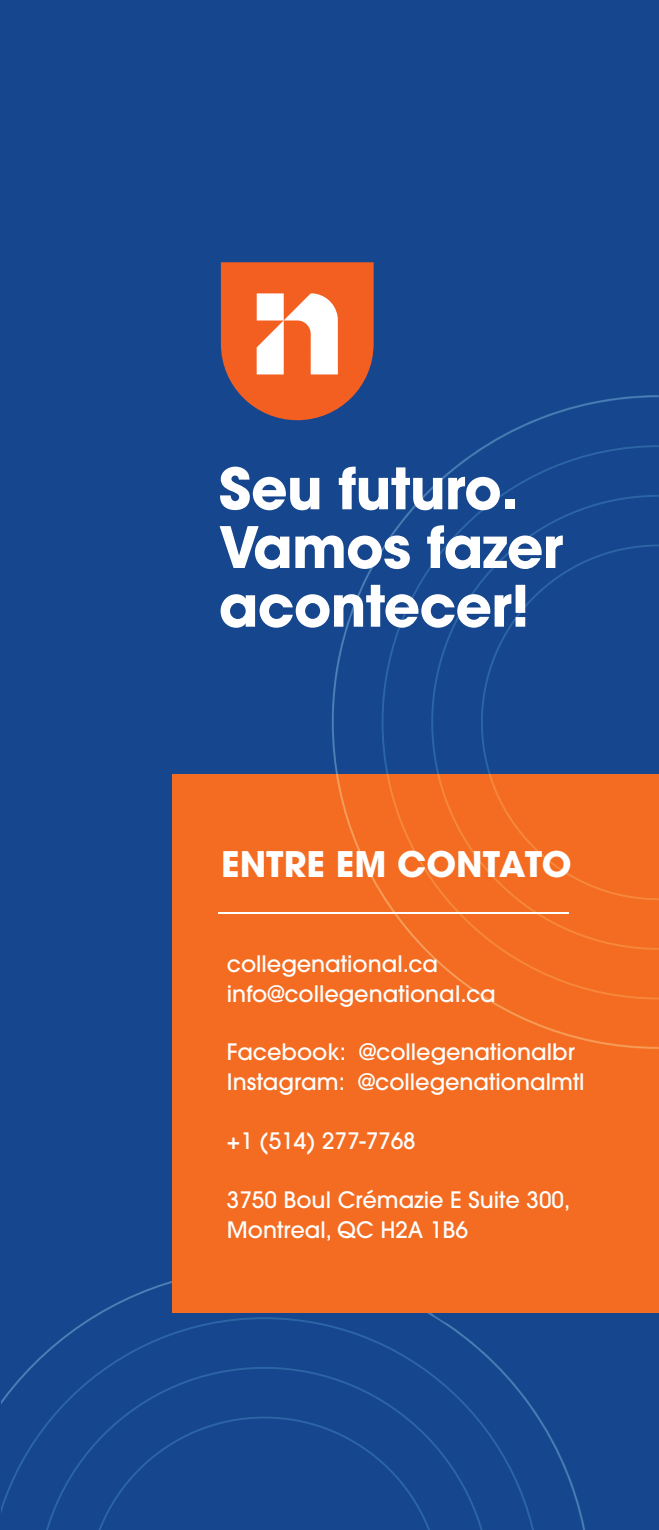
<style>
.page{position:relative;width:659px;height:1530px;background:#16468d}
.page>*{position:absolute;margin:0;border:0;box-sizing:border-box;transform-origin:0 0}
.t1{font:700 56.5px/58.8px "ITC Avant Garde Pro";letter-spacing:-.015em;color:#fff}
.t2{font:700 35px "ITC Avant Garde Pro";color:#fff}
.t3{font:500 22.5px/30px "ITC Avant Garde Pro";color:#fff}
</style>
<div class="page">
<svg style="left:2px;top:1281px;width:590px;height:249px"></svg>
<div style="left:172px;top:774px;width:487px;height:538px;background:#f36c21"></div>
<hr style="left:219px;top:912px;width:350px;height:1px;background:#fff">
<svg style="left:221px;top:262px;width:153px;height:158px;background:#e37a52"></svg>
<svg style="left:332px;top:395px;width:326px;height:654px"></svg>
<h1 class="t1" style="left:219px;top:459px;width:346px">Seu futuro.<br>Vamos fazer acontecer!</h1>
<h2 class="t2" style="left:221px;top:841px;width:352px">ENTRE EM CONTATO</h2>
<p class="t3" style="left:227px;top:948px;width:270px">collegenational.ca info@collegenational.ca</p>
<p class="t3" style="left:227px;top:1037px;width:359px">Facebook: @collegenationalbr<br>Instagram: @collegenationalmtl</p>
<p class="t3" style="left:227px;top:1126px;width:190px">+1 (514) 277-7768</p>
<p class="t3" style="left:227px;top:1185px;width:345px">3750 Boul Crémazie E Suite 300,<br>Montreal, QC H2A 1B6</p>
</div>
